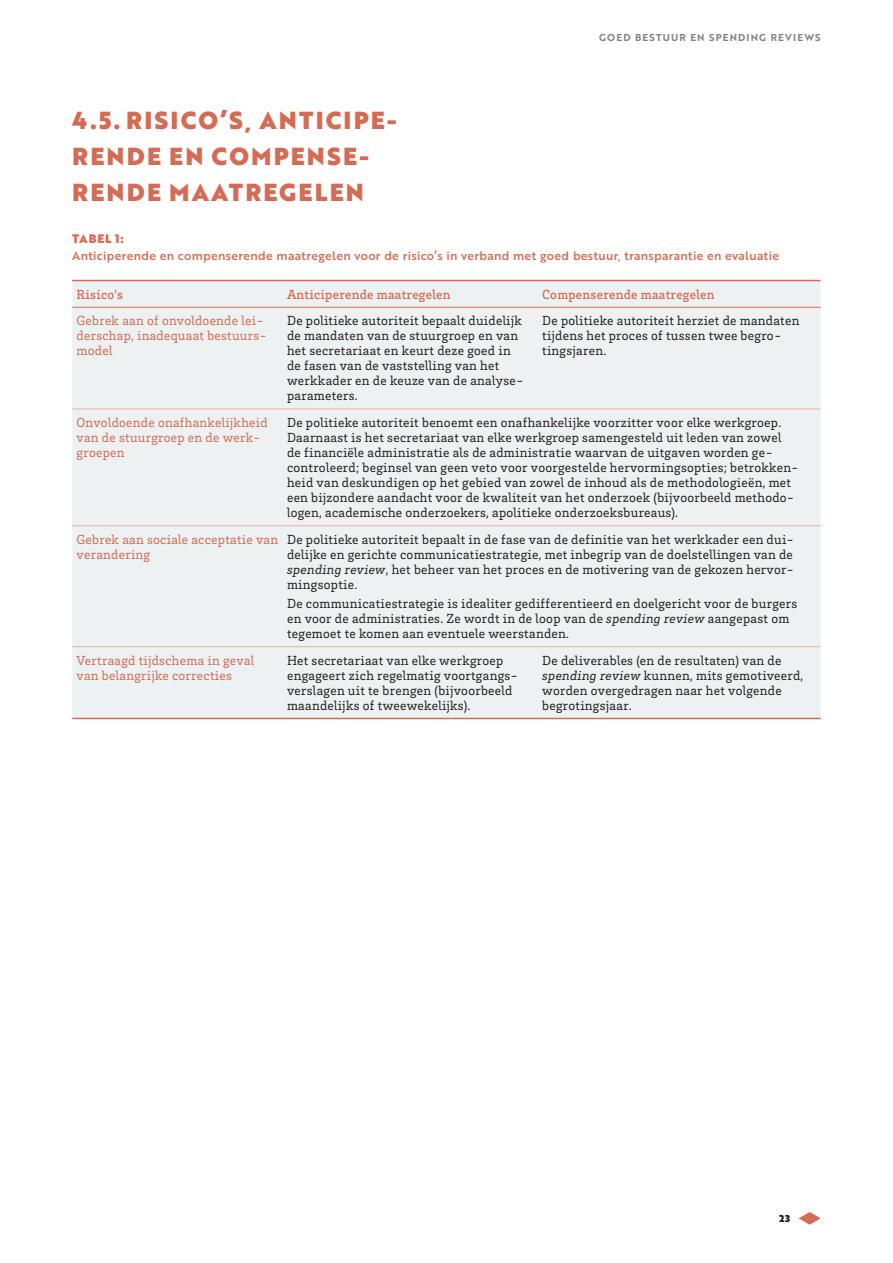
<style>
.page{position:relative;width:893px;height:1263px;background:#fff}
.page>*{position:absolute;margin:0;border:0;box-sizing:border-box;transform-origin:0 0}
.t1{font:24px/36px "Brother 1816 Black";letter-spacing:.09em;color:#d56b54}
.t2{font:13.5px/15px "Brix Slab";letter-spacing:.02em;color:#231f20}
.t3{font:13.5px/15px "Brix Slab";letter-spacing:.02em;color:#d56b54}
.t4{font:500 13.5px "Brix Slab";letter-spacing:.02em;color:#d56b54}
.t5{font:12px "Brother 1816 Medium";letter-spacing:.025em;color:#d56b54}
.t6{font:12px "Brother 1816 Black";letter-spacing:.065em;color:#d56b54}
.t7{font:9.75px "Brother 1816 Bold";color:#808285}
.t8{font:9.75px "Brother 1816 Black";color:#231f20}
.s1{font-style:italic}
</style>
<div class="page">
<svg style="left:799px;top:1212px;width:22px;height:13px"></svg>
<svg style="left:72px;top:281px;width:749px;height:26px;background:#eceeed"></svg>
<div style="left:72px;top:308px;width:749px;height:410px;background:#edf1f1"></div>
<hr style="left:283px;top:280px;width:255px;height:1px;background:#d56b54">
<hr style="left:538px;top:280px;width:283px;height:1px;background:#d56b54">
<hr style="left:72px;top:280px;width:211px;height:1px;background:#d56b54">
<hr style="left:72px;top:307px;width:211px;height:1px;background:#d56b54">
<hr style="left:283px;top:307px;width:255px;height:1px;background:#d56b54">
<hr style="left:538px;top:307px;width:283px;height:1px;background:#d56b54">
<hr style="left:72px;top:409px;width:211px;height:1px;background:#e7af9a">
<hr style="left:283px;top:409px;width:255px;height:1px;background:#e7af9a">
<hr style="left:538px;top:409px;width:283px;height:1px;background:#e7af9a">
<hr style="left:72px;top:525px;width:211px;height:1px;background:#e7af9a">
<hr style="left:283px;top:525px;width:255px;height:1px;background:#e7af9a">
<hr style="left:538px;top:525px;width:283px;height:1px;background:#e7af9a">
<hr style="left:72px;top:646px;width:211px;height:1px;background:#e7af9a">
<hr style="left:283px;top:646px;width:255px;height:1px;background:#e7af9a">
<hr style="left:538px;top:646px;width:283px;height:1px;background:#e7af9a">
<hr style="left:72px;top:718px;width:211px;height:1px;background:#d56b54">
<hr style="left:283px;top:718px;width:255px;height:1px;background:#d56b54">
<hr style="left:538px;top:718px;width:283px;height:1px;background:#d56b54">
<p class="t7" style="left:599px;top:30px;width:17px">GOED</p>
<p class="t7" style="left:635px;top:30px;width:9px">BESTUUR</p>
<p class="t7" style="left:690px;top:30px;width:8px">EN</p>
<p class="t7" style="left:709px;top:30px;width:15px">SPENDING</p>
<p class="t7" style="left:771px;top:30px;width:8px">REVIEWS</p>
<h1 class="t1" style="left:72px;top:101px;width:326px">4.5. RISICO’S, ANTICIPE-<br>RENDE EN COMPENSE-<br>RENDE MAATREGELEN</h1>
<p class="t6" style="left:72px;top:229px;width:53px">TABEL 1:</p>
<p class="t5" style="left:72px;top:247px;width:708px">Anticiperende en compenserende maatregelen voor de risico’s in verband met goed bestuur, transparantie en evaluatie</p>
<p class="t4" style="left:77px;top:285px;width:48px">Risico's</p>
<p class="t4" style="left:287px;top:285px;width:165px">Anticiperende maatregelen</p>
<p class="t4" style="left:542px;top:285px;width:174px">Compenserende maatregelen</p>
<p class="t3" style="left:77px;top:313px;width:192px">Gebrek aan of onvoldoende lei&shy;derschap, inadequaat bestuurs&shy;model</p>
<p class="t2" style="left:287px;top:313px;width:238px">De politieke autoriteit bepaalt duidelijk de mandaten van de stuurgroep en van het secretariaat en keurt deze goed in de fasen van de vaststelling van het werkkader en de keuze van de analyse&shy;parameters.</p>
<p class="t2" style="left:542px;top:313px;width:259px">De politieke autoriteit herziet de mandaten tijdens het proces of tussen twee begro&shy;tingsjaren.</p>
<p class="t3" style="left:77px;top:415px;width:193px">Onvoldoende onafhankelijkheid van de stuurgroep en de werk&shy;groepen</p>
<p class="t2" style="left:287px;top:415px;width:513px">De politieke autoriteit benoemt een onafhankelijke voorzitter voor elke werkgroep.<br>Daarnaast is het secretariaat van elke werkgroep samengesteld uit leden van zowel<br>de financiële administratie als de administratie waarvan de uitgaven worden ge&shy;controleerd; beginsel van geen veto voor voorgestelde hervormingsopties; betrokken&shy;heid van deskundigen op het gebied van zowel de inhoud als de methodologieën, met een bijzondere aandacht voor de kwaliteit van het onderzoek (bijvoorbeeld methodo&shy;logen, academische onderzoekers, apolitieke onderzoeksbureaus).</p>
<p class="t3" style="left:77px;top:531px;width:203px">Gebrek aan sociale acceptatie van verandering</p>
<p class="t2" style="left:287px;top:531px;width:508px;text-align:justify">De politieke autoriteit bepaalt in de fase van de definitie van het werkkader een dui&shy;delijke en gerichte communicatiestrategie, met inbegrip van de doelstellingen van de <span class="s1">spending review</span>, het beheer van het proces en de motivering van de gekozen hervor&shy;mingsoptie.</p>
<p class="t2" style="left:287px;top:596px;width:512px">De communicatiestrategie is idealiter gedifferentieerd en doelgericht voor de burgers en voor de administraties. Ze wordt in de loop van de <span class="s1">spending review</span> aangepast om tegemoet te komen aan eventuele weerstanden.</p>
<p class="t3" style="left:77px;top:652px;width:179px">Vertraagd tijdschema in geval van belangrijke correcties</p>
<p class="t2" style="left:287px;top:652px;width:233px">Het secretariaat van elke werkgroep engageert zich regelmatig voortgangs&shy;verslagen uit te brengen (bijvoorbeeld maandelijks of tweewekelijks).</p>
<p class="t2" style="left:542px;top:652px;width:263px">De deliverables (en de resultaten) van de <span class="s1">spending review</span> kunnen, mits gemotiveerd, worden overgedragen naar het volgende begrotingsjaar.</p>
<p class="t8" style="left:779px;top:1211px;width:12px">23</p>
</div>
